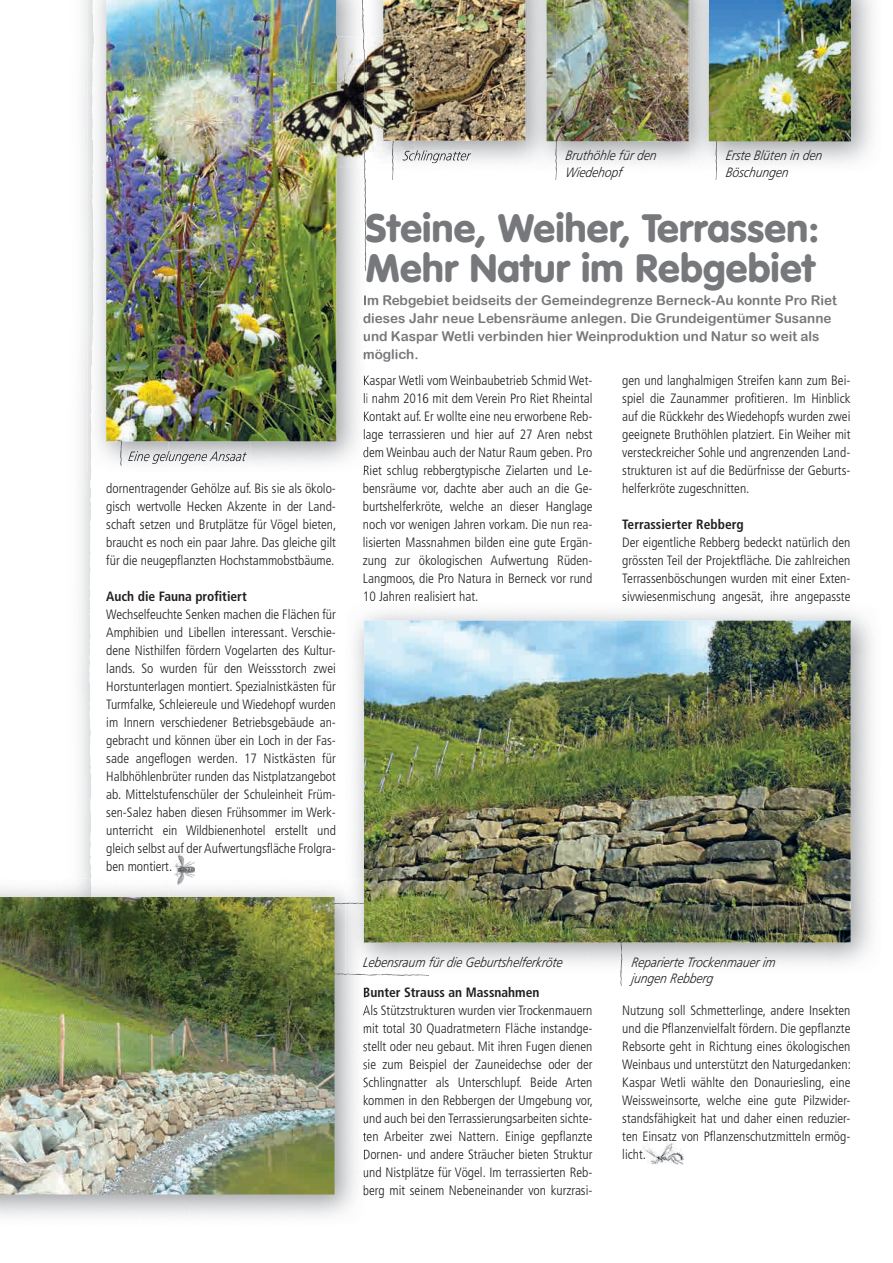
<style>
.page{position:relative;width:893px;height:1263px;background:#fff}
.page>*{position:absolute;margin:0;border:0;box-sizing:border-box;transform-origin:0 0}
.t1{font:900 39px/40.5px "VAG Rounded LT";letter-spacing:.01em;color:#76787b}
.t2{font:300 condensed 13.5px/18px "Frutiger LT Std";color:#231f20;text-align:justify}
.t3{font:13.5px/18px "Arial Rounded MT Bold";color:#76787b}
.t4{font:italic 300 13.5px/16.5px "Frutiger LT Std";letter-spacing:.005em;color:#231f20;scale:.88 1}
.t5{font:700 condensed 13.5px "Frutiger";color:#231f20}
</style>
<div class="page">
<img style="left:643px;top:1143px;width:41px;height:21px">
<svg style="left:89px;top:0;width:80px;height:878px"></svg>
<svg style="left:620px;top:973px;width:2px;height:12px"></svg>
<img style="left:354px;top:611px;width:519px;height:43px">
<img style="left:828px;top:654px;width:45px;height:310px">
<img style="left:398px;top:942px;width:430px;height:27px">
<svg style="left:363px;top:696px;width:1px;height:29px"></svg>
<img style="left:620px;top:942px;width:2px;height:31px">
<img style="left:364px;top:621px;width:487px;height:321px">
<svg style="left:334px;top:971px;width:94px;height:5px"></svg>
<img style="left:345px;top:878px;width:20px;height:95px">
<svg style="left:334px;top:902px;width:49px;height:5px"></svg>
<img style="left:364px;top:878px;width:1px;height:64px">
<svg style="left:363px;top:1026px;width:2px;height:133px"></svg>
<svg style="left:364px;top:1170px;width:1px;height:26px"></svg>
<img style="left:0;top:897px;width:334px;height:297px">
<svg style="left:555px;top:172px;width:2px;height:8px"></svg>
<img style="left:373px;top:0;width:501px;height:164px">
<img style="left:556px;top:141px;width:1px;height:31px">
<svg style="left:715px;top:141px;width:5px;height:39px"></svg>
<img style="left:556px;top:0;width:133px;height:141px">
<img style="left:690px;top:0;width:29px;height:172px">
<img style="left:716px;top:141px;width:1px;height:31px">
<img style="left:709px;top:0;width:142px;height:141px">
<img style="left:528px;top:0;width:28px;height:170px">
<img style="left:414px;top:150px;width:58px;height:13px">
<img style="left:383px;top:0;width:142px;height:141px">
<svg style="left:122px;top:441px;width:3px;height:25px"></svg>
<img style="left:251px;top:0;width:116px;height:464px">
<img style="left:88px;top:0;width:5px;height:472px">
<img style="left:92px;top:0;width:2px;height:110px">
<svg style="left:364px;top:375px;width:3px;height:28px"></svg>
<svg style="left:364px;top:411px;width:3px;height:10px"></svg>
<svg style="left:363px;top:429px;width:4px;height:43px"></svg>
<svg style="left:363px;top:295px;width:4px;height:67px"></svg>
<img style="left:366px;top:271px;width:1px;height:20px">
<img style="left:128px;top:451px;width:41px;height:13px">
<img style="left:169px;top:451px;width:78px;height:13px">
<svg style="left:362px;top:0;width:5px;height:271px"></svg>
<img style="left:120px;top:441px;width:2px;height:25px">
<img style="left:106px;top:0;width:230px;height:441px">
<img style="left:367px;top:37px;width:25px;height:127px">
<svg style="left:392px;top:141px;width:22px;height:39px"></svg>
<img style="left:383px;top:37px;width:31px;height:104px">
<img style="left:274px;top:37px;width:91px;height:130px">
<img style="left:363px;top:37px;width:2px;height:56px">
<img style="left:365px;top:37px;width:1px;height:103px">
<img style="left:365px;top:50px;width:1px;height:86px">
<img style="left:173px;top:856px;width:22px;height:29px">
<svg style="left:173px;top:861px;width:8px;height:10px"></svg>
<p class="t2" style="left:106px;top:479px;width:232px">dornentragender Gehölze auf. Bis sie als ökolo&shy;gisch wertvolle Hecken Akzente in der Land&shy;schaft setzen und Brutplätze für Vögel bieten, braucht es noch ein paar Jahre. Das gleiche gilt für die neugepflanzten Hochstammobstbäume.</p>
<p class="t5" style="left:106px;top:588px;width:142px">Auch die Fauna profitiert</p>
<p class="t2" style="left:106px;top:605px;width:231px">Wechselfeuchte Senken machen die Flächen für Amphibien und Libellen interessant. Verschie&shy;dene Nisthilfen fördern Vogelarten des Kultur&shy;lands. So wurden für den Weissstorch zwei Horstunterlagen montiert. Spezialnistkästen für Turmfalke, Schleiereule und Wiedehopf wurden im Innern verschiedener Betriebsgebäude an&shy;gebracht und können über ein Loch in der Fas&shy;sade angeflogen werden. 17 Nistkästen für Halbhöhlenbrüter runden das Nistplatzangebot ab. Mittelstufenschüler der Schuleinheit Früm&shy;sen-Salez haben diesen Frühsommer im Werk&shy;unterricht ein Wildbienenhotel erstellt und gleich selbst auf der Aufwertungsfläche Frolgra&shy;ben montiert.</p>
<p class="t4" style="left:565px;top:148px;width:107px">Bruthöhle für den<br>Wiedehopf</p>
<p class="t4" style="left:725px;top:148px;width:114px">Erste Blüten in den<br>Böschungen</p>
<h1 class="t1" style="left:366px;top:209px;width:455px">Steine, Weiher, Terrassen:<br>Mehr Natur im Rebgebiet</h1>
<p class="t3" style="left:363px;top:291px;width:475px">Im Rebgebiet beidseits der Gemeindegrenze Berneck-Au konnte Pro Riet dieses Jahr neue Lebensräume anlegen. Die Grundeigentümer Susanne und Kaspar Wetli verbinden hier Weinproduktion und Natur so weit als möglich.</p>
<p class="t2" style="left:363px;top:372px;width:231px">Kaspar Wetli vom Weinbaubetrieb Schmid Wet&shy;li nahm 2016 mit dem Verein Pro Riet Rheintal Kontakt auf. Er wollte eine neu erworbene Reb&shy;lage terrassieren und hier auf 27 Aren nebst dem Weinbau auch der Natur Raum geben. Pro Riet schlug rebbergtypische Zielarten und Le&shy;bensräume vor, dachte aber auch an die Ge&shy;burtshelferkröte, welche an dieser Hanglage noch vor wenigen Jahren vorkam. Die nun rea&shy;lisierten Massnahmen bilden eine gute Ergän&shy;zung zur ökologischen Aufwertung Rüden-Langmoos, die Pro Natura in Berneck vor rund 10 Jahren realisiert hat.</p>
<p class="t2" style="left:622px;top:372px;width:230px">gen und langhalmigen Streifen kann zum Bei&shy;spiel die Zaunammer profitieren. Im Hinblick auf die Rückkehr des Wiedehopfs wurden zwei geeignete Bruthöhlen platziert. Ein Weiher mit versteckreicher Sohle und angrenzenden Land&shy;strukturen ist auf die Bedürfnisse der Geburts&shy;helferkröte zugeschnitten.</p>
<p class="t5" style="left:622px;top:516px;width:123px">Terrassierter Rebberg</p>
<p class="t2" style="left:622px;top:534px;width:230px">Der eigentliche Rebberg bedeckt natürlich den grössten Teil der Projektfläche. Die zahlreichen Terrassenböschungen wurden mit einer Exten&shy;sivwiesenmischung angesät, ihre angepasste</p>
<p class="t4" style="left:363px;top:954px;width:230px">Lebensraum für die Geburtshelferkröte</p>
<p class="t5" style="left:363px;top:984px;width:178px">Bunter Strauss an Massnahmen</p>
<p class="t2" style="left:363px;top:1002px;width:232px">Als Stützstrukturen wurden vier Trockenmauern mit total 30 Quadratmetern Fläche instandge&shy;stellt oder neu gebaut. Mit ihren Fugen dienen sie zum Beispiel der Zauneidechse oder der Schlingnatter als Unterschlupf. Beide Arten kommen in den Rebbergen der Umgebung vor, und auch bei den Terrassierungsarbeiten sichte&shy;ten Arbeiter zwei Nattern. Einige gepflanzte Dornen- und andere Sträucher bieten Struktur und Nistplätze für Vögel. Im terrassierten Reb&shy;berg mit seinem Nebeneinander von kurzrasi-</p>
<p class="t4" style="left:631px;top:954px;width:168px">Reparierte Trockenmauer im jungen Rebberg</p>
<p class="t2" style="left:622px;top:1002px;width:230px">Nutzung soll Schmetterlinge, andere Insekten und die Pflanzenvielfalt fördern. Die gepflanzte Rebsorte geht in Richtung eines ökologischen Weinbaus und unterstützt den Naturgedanken:<br>Kaspar Wetli wählte den Donauriesling, eine Weissweinsorte, welche eine gute Pilzwider&shy;standsfähigkeit hat und daher einen reduzier&shy;ten Einsatz von Pflanzenschutzmitteln ermög&shy;licht.</p>
</div>
